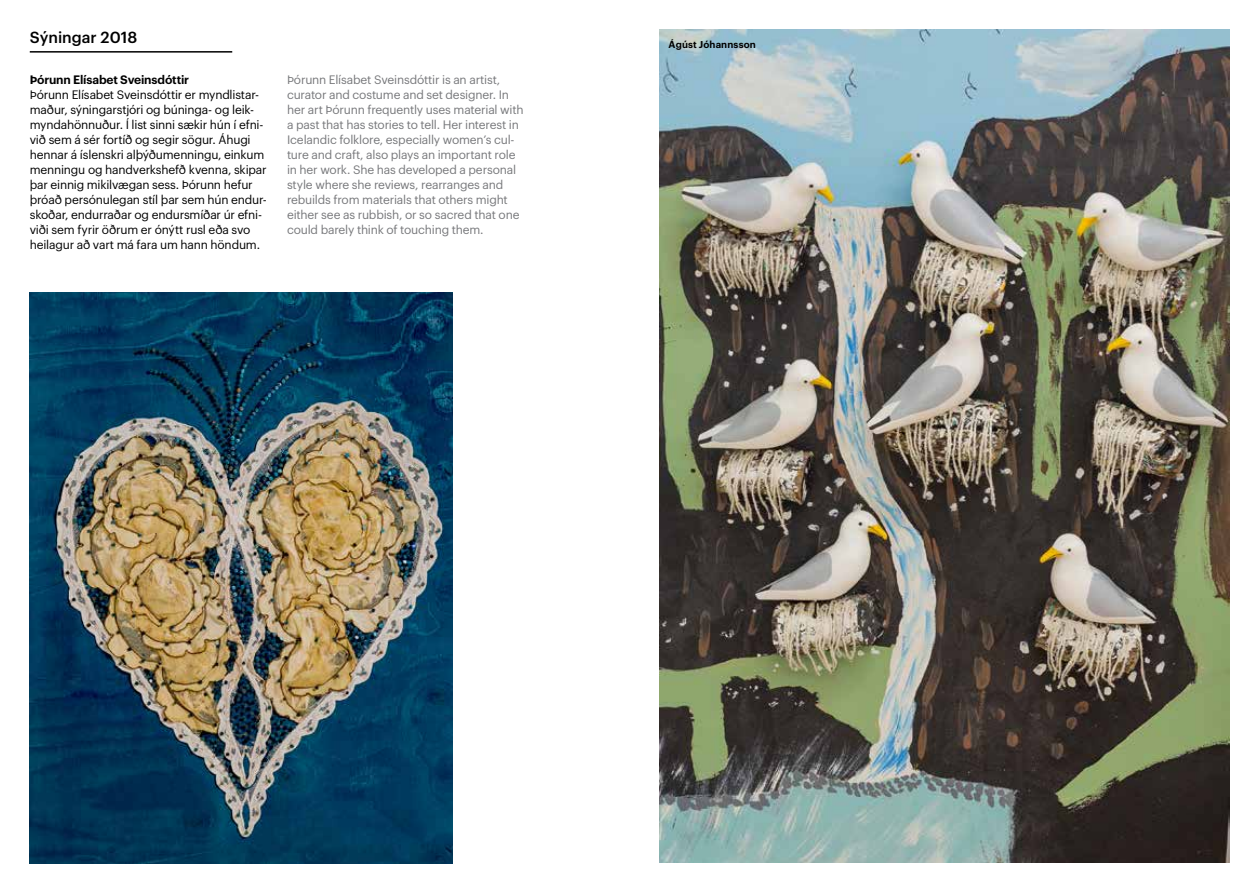
<style>
.page{position:relative;width:1259px;height:893px;background:#fff}
.page>*{position:absolute;margin:0;border:0;box-sizing:border-box;transform-origin:0 0}
.t1{font:500 15.75px "Graphik";color:#000}
.t2{font:12px/15px "Graphik";letter-spacing:-.015em;color:#000}
.t3{font:12px/15px "Graphik";letter-spacing:-.015em;color:#77787b}
.t4{font:600 12px "Graphik";letter-spacing:-.01em;color:#000}
.t5{font:600 9.75px "Graphik";letter-spacing:.01em;color:#000}
</style>
<div class="page">
<img style="left:659px;top:30px;width:570px;height:833px">
<hr style="left:30px;top:51px;width:202px;height:2px;background:#000">
<img style="left:30px;top:293px;width:423px;height:570px">
<h1 class="t1" style="left:30px;top:25px;width:109px">Sýningar 2018</h1>
<p class="t4" style="left:30px;top:70px;width:161px">Þórunn Elísabet Sveinsdóttir</p>
<p class="t2" style="left:30px;top:86px;width:239px">Þórunn Elísabet Sveinsdóttir er myndlistar&shy;maður, sýningarstjóri og búninga- og leik&shy;myndahönnuður. Í list sinni sækir hún í efni&shy;við sem á sér fortíð og segir sögur. Áhugi hennar á íslenskri alþýðumenningu, einkum menningu og handverkshefð kvenna, skipar þar einnig mikilvægan sess. Þórunn hefur þróað persónulegan stíl þar sem hún endur&shy;skoðar, endurraðar og endursmíðar úr efni&shy;viði sem fyrir öðrum er ónýtt rusl eða svo heilagur að vart má fara um hann höndum.</p>
<p class="t3" style="left:287px;top:71px;width:238px">Þórunn Elísabet Sveinsdóttir is an artist, curator and costume and set designer. In her art Þórunn frequently uses material with a past that has stories to tell. Her interest in Icelandic folklore, especially women’s cul&shy;ture and craft, also plays an important role in her work. She has developed a personal style where she reviews, rearranges and rebuilds from materials that others might either see as rubbish, or so sacred that one could barely think of touching them.</p>
<p class="t5" style="left:668px;top:37px;width:89px">Ágúst Jóhannsson</p>
</div>
